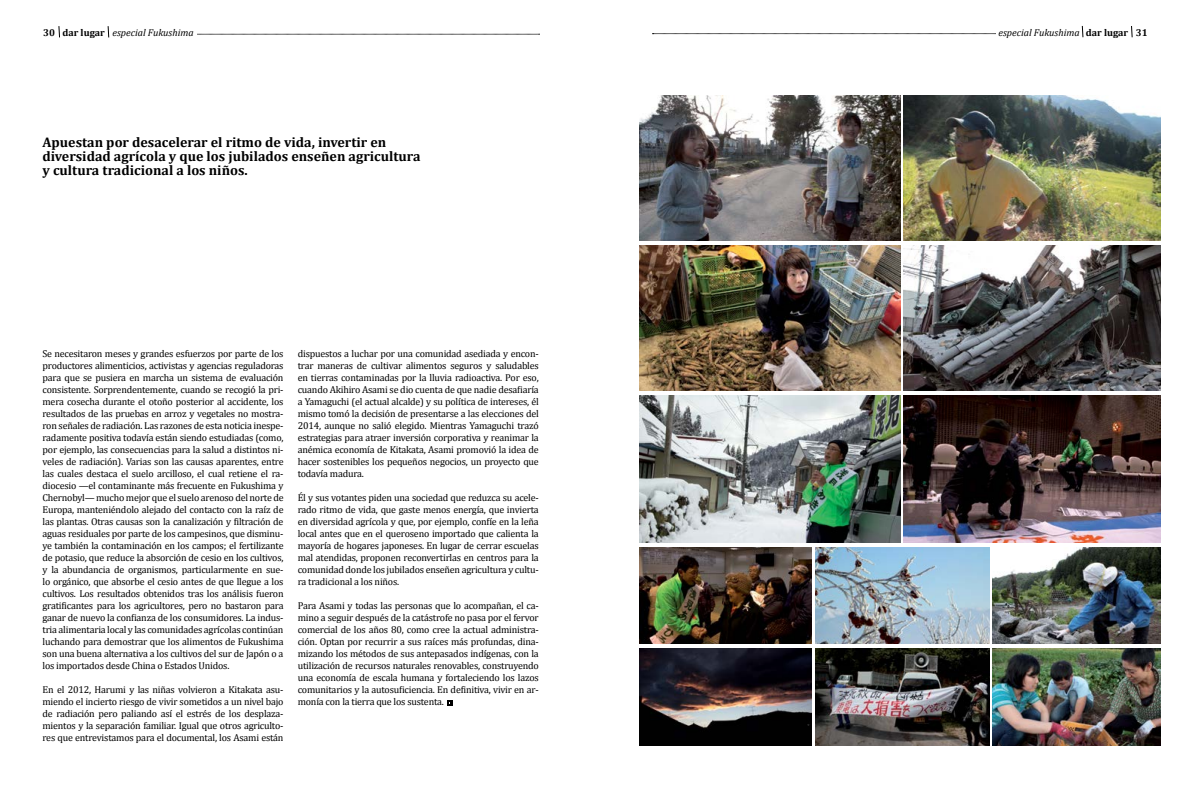
<style>
.page{position:relative;width:1191px;height:794px;background:#fff}
.page>*{position:absolute;margin:0;border:0;box-sizing:border-box;transform-origin:0 0}
.t1{font:700 14px/14px "Cambria";color:#000}
.t2{font:10px/12px "Cambria";letter-spacing:-.02em;color:#000;text-align:justify}
.t3{font:italic 10px "Cambria";color:#000}
.t4{font:700 10px "Cambria";color:#000}
</style>
<div class="page">
<svg style="left:652px;top:33px;width:343px;height:1px"></svg>
<svg style="left:58px;top:26px;width:2px;height:12px"></svg>
<svg style="left:107px;top:26px;width:3px;height:12px"></svg>
<svg style="left:197px;top:34px;width:342px;height:1px"></svg>
<svg style="left:1081px;top:25px;width:3px;height:13px"></svg>
<svg style="left:1131px;top:26px;width:2px;height:12px"></svg>
<img style="left:904px;top:95px;width:256px;height:145px">
<img style="left:815px;top:547px;width:174px;height:97px">
<img style="left:639px;top:395px;width:261px;height:147px">
<img style="left:815px;top:649px;width:174px;height:97px">
<img style="left:639px;top:246px;width:261px;height:144px">
<img style="left:992px;top:547px;width:168px;height:97px">
<img style="left:904px;top:395px;width:256px;height:147px">
<img style="left:992px;top:649px;width:168px;height:97px">
<img style="left:639px;top:95px;width:261px;height:145px">
<img style="left:639px;top:547px;width:173px;height:97px">
<img style="left:904px;top:246px;width:256px;height:144px">
<img style="left:639px;top:649px;width:173px;height:97px">
<svg style="left:447px;top:700px;width:6px;height:5px"></svg>
<p class="t4" style="left:43px;top:25px;width:63px">30 dar lugar</p>
<p class="t4" style="left:1086px;top:25px;width:63px">dar lugar 31</p>
<p class="t3" style="left:113px;top:25px;width:83px">especial Fukushima</p>
<p class="t3" style="left:998px;top:25px;width:83px">especial Fukushima</p>
<h1 class="t1" style="left:43px;top:135px;width:379px">Apuestan por desacelerar el ritmo de vida, invertir en diversidad agrícola y que los jubilados enseñen agricultura y cultura tradicional a los niños.</h1>
<p class="t2" style="left:43px;top:348px;width:242px">Se necesitaron meses y grandes esfuerzos por parte de los productores alimenticios, activistas y agencias reguladoras para que se pusiera en marcha un sistema de evaluación consistente. Sorprendentemente, cuando se recogió la pri&shy;mera cosecha durante el otoño posterior al accidente, los resultados de las pruebas en arroz y vegetales no mostra&shy;ron señales de radiación. Las razones de esta noticia inespe&shy;radamente positiva todavía están siendo estudiadas (como, por ejemplo, las consecuencias para la salud a distintos ni&shy;veles de radiación). Varias son las causas aparentes, entre las cuales destaca el suelo arcilloso, el cual retiene el ra&shy;diocesio —el contaminante más frecuente en Fukushima y Chernobyl— mucho mejor que el suelo arenoso del norte de Europa, manteniéndolo alejado del contacto con la raíz de las plantas. Otras causas son la canalización y filtración de aguas residuales por parte de los campesinos, que disminu&shy;ye también la contaminación en los campos; el fertilizante de potasio, que reduce la absorción de cesio en los cultivos, y la abundancia de organismos, particularmente en sue&shy;lo orgánico, que absorbe el cesio antes de que llegue a los cultivos. Los resultados obtenidos tras los análisis fueron gratificantes para los agricultores, pero no bastaron para ganar de nuevo la confianza de los consumidores. La indus&shy;tria alimentaria local y las comunidades agrícolas continúan luchando para demostrar que los alimentos de Fukushima son una buena alternativa a los cultivos del sur de Japón o a los importados desde China o Estados Unidos.</p>
<p class="t2" style="left:43px;top:684px;width:242px">En el 2012, Harumi y las niñas volvieron a Kitakata asu&shy;miendo el incierto riesgo de vivir sometidos a un nivel bajo de radiación pero paliando así el estrés de los desplaza&shy;mientos y la separación familiar. Igual que otros agriculto&shy;res que entrevistamos para el documental, los Asami están</p>
<p class="t2" style="left:298px;top:348px;width:242px">dispuestos a luchar por una comunidad asediada y encon&shy;trar maneras de cultivar alimentos seguros y saludables en tierras contaminadas por la lluvia radioactiva. Por eso, cuando Akihiro Asami se dio cuenta de que nadie desafiaría a Yamaguchi (el actual alcalde) y su política de intereses, él mismo tomó la decisión de presentarse a las elecciones del 2014, aunque no salió elegido. Mientras Yamaguchi trazó estrategias para atraer inversión corporativa y reanimar la anémica economía de Kitakata, Asami promovió la idea de hacer sostenibles los pequeños negocios, un proyecto que todavía madura.</p>
<p class="t2" style="left:298px;top:492px;width:242px">Él y sus votantes piden una sociedad que reduzca su acele&shy;rado ritmo de vida, que gaste menos energía, que invierta en diversidad agrícola y que, por ejemplo, confíe en la leña local antes que en el queroseno importado que calienta la mayoría de hogares japoneses. En lugar de cerrar escuelas mal atendidas, proponen reconvertirlas en centros para la comunidad donde los jubilados enseñen agricultura y cultu&shy;ra tradicional a los niños.</p>
<p class="t2" style="left:298px;top:600px;width:242px">Para Asami y todas las personas que lo acompañan, el ca&shy;mino a seguir después de la catástrofe no pasa por el fervor comercial de los años 80, como cree la actual administra&shy;ción. Optan por recurrir a sus raíces más profundas, dina&shy;mizando los métodos de sus antepasados indígenas, con la utilización de recursos naturales renovables, construyendo una economía de escala humana y fortaleciendo los lazos comunitarios y la autosuficiencia. En definitiva, vivir en ar&shy;monía con la tierra que los sustenta.</p>
</div>
